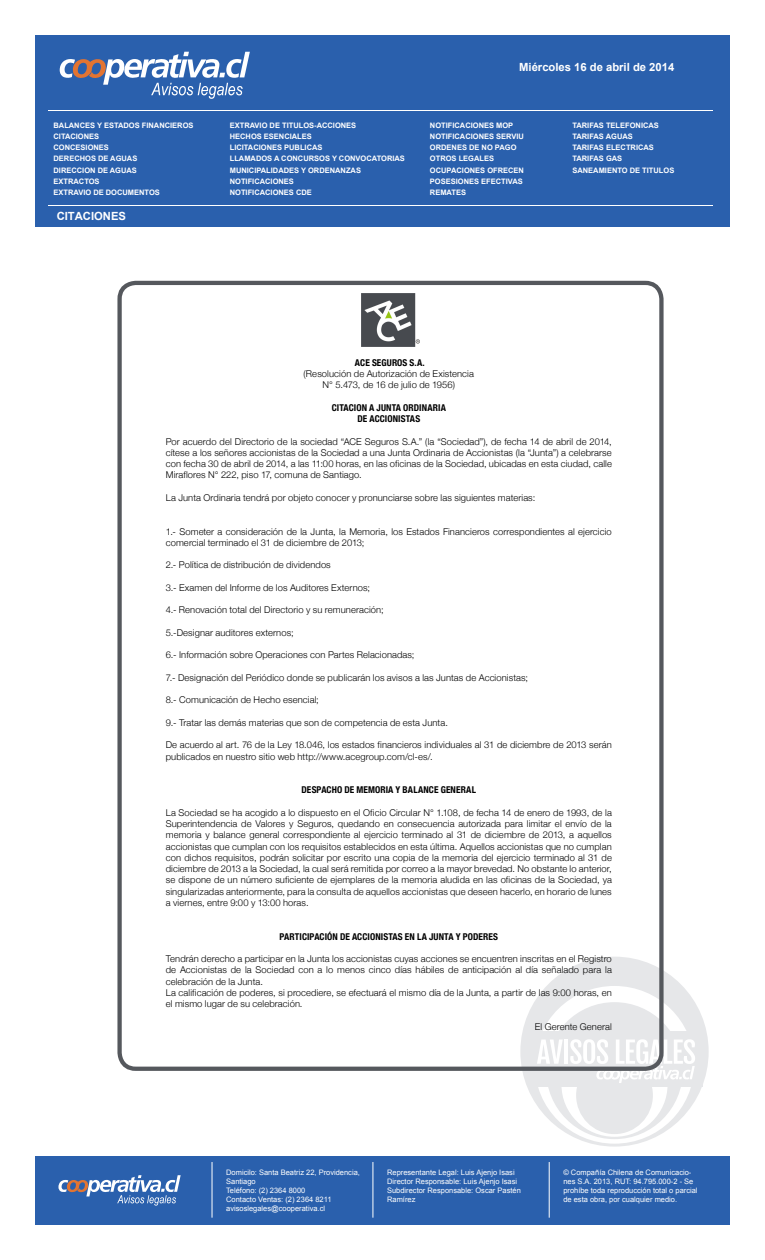
<style>
.page{position:relative;width:765px;height:1260px;background:#fff}
.page>*{position:absolute;margin:0;border:0;box-sizing:border-box;transform-origin:0 0}
.t1{font:700 11.25px "Arial";color:#fff}
.t2{font:300 9.38px/11.2px "Helvetica Neue";letter-spacing:.01em;color:#000}
.t3{font:700 condensed 9.38px/11.2px "Helvetica Neue";letter-spacing:.01em;color:#000;text-align:center}
.t4{font:700 7.5px/11.2px "Arial";color:#fff}
.t5{font:7.5px/9px "Arial";color:#fff}
</style>
<div class="page">
<svg style="left:520px;top:957px;width:189px;height:190px"></svg>
<div style="left:35px;top:1156px;width:695px;height:69px;background:#2a60ad"></div>
<hr style="left:373px;top:1162px;width:1px;height:56px;background:#fff">
<hr style="left:549px;top:1162px;width:1px;height:56px;background:#fff">
<hr style="left:212px;top:1162px;width:1px;height:56px;background:#fff">
<svg style="left:58px;top:1175px;width:123px;height:31px"></svg>
<div style="left:35px;top:35px;width:695px;height:192px;background:#2a60ad"></div>
<svg style="left:60px;top:52px;width:190px;height:47px"></svg>
<hr style="left:49px;top:110px;width:664px;height:1px;background:#fff">
<hr style="left:49px;top:206px;width:664px;height:1px;background:#fff">
<div style="left:117px;top:281px;width:547px;height:790px;border:4px solid #55585d;border-radius:16px"></div>
<img style="left:361px;top:293px;width:59px;height:54px">
<p class="t1" style="left:519px;top:59px;width:157px">Miércoles 16 de abril de 2014</p>
<p class="t4" style="left:54px;top:120px;width:142px">BALANCES Y ESTADOS FINANCIEROS<br>CITACIONES<br>CONCESIONES<br>DERECHOS DE AGUAS<br>DIRECCION DE AGUAS<br>EXTRACTOS<br>EXTRAVIO DE DOCUMENTOS</p>
<p class="t4" style="left:230px;top:120px;width:177px">EXTRAVIO DE TITULOS-ACCIONES<br>HECHOS ESENCIALES<br>LICITACIONES PUBLICAS<br>LLAMADOS A CONCURSOS Y CONVOCATORIAS<br>MUNICIPALIDADES Y ORDENANZAS<br>NOTIFICACIONES<br>NOTIFICACIONES CDE</p>
<p class="t4" style="left:430px;top:120px;width:96px">NOTIFICACIONES MOP<br>NOTIFICACIONES SERVIU<br>ORDENES DE NO PAGO<br>OTROS LEGALES<br>OCUPACIONES OFRECEN<br>POSESIONES EFECTIVAS<br>REMATES</p>
<p class="t4" style="left:572px;top:120px;width:103px">TARIFAS TELEFONICAS<br>TARIFAS AGUAS<br>TARIFAS ELECTRICAS<br>TARIFAS GAS<br>SANEAMIENTO DE TITULOS</p>
<p class="t1" style="left:57px;top:209px;width:71px">CITACIONES</p>
<p class="t3" style="left:355px;top:357px;width:71px">ACE SEGUROS S.A.</p>
<p class="t2" style="left:304px;top:368px;width:172px;text-align:center">(Resolución de Autorización de Existencia<br>N° 5.473, de 16 de julio de 1956)</p>
<p class="t3" style="left:332px;top:402px;width:116px">CITACION A JUNTA ORDINARIA<br>DE ACCIONISTAS</p>
<p class="t2" style="left:166px;top:436px;width:448px;text-align:justify">Por acuerdo del Directorio de la sociedad “ACE Seguros S.A.” (la “Sociedad”), de fecha 14 de abril de 2014, cítese a los señores accionistas de la Sociedad a una Junta Ordinaria de Accionistas (la “Junta”) a celebrarse con fecha 30 de abril de 2014, a las 11:00 horas, en las oficinas de la Sociedad, ubicadas en esta ciudad, calle Miraflores N° 222, piso 17, comuna de Santiago.</p>
<p class="t2" style="left:166px;top:492px;width:371px">La Junta Ordinaria tendrá por objeto conocer y pronunciarse sobre las siguientes materias:</p>
<p class="t2" style="left:166px;top:526px;width:448px">1.- Someter a consideración de la Junta, la Memoria, los Estados Financieros correspondientes al ejercicio comercial terminado el 31 de diciembre de 2013;</p>
<p class="t2" style="left:166px;top:559px;width:167px">2.- Política de distribución de dividendos</p>
<p class="t2" style="left:166px;top:582px;width:206px">3.- Examen del Informe de los Auditores Externos;</p>
<p class="t2" style="left:166px;top:604px;width:219px">4.- Renovación total del Directorio y su remuneración;</p>
<p class="t2" style="left:166px;top:627px;width:129px">5.-Designar auditores externos;</p>
<p class="t2" style="left:166px;top:649px;width:250px">6.- Información sobre Operaciones con Partes Relacionadas;</p>
<p class="t2" style="left:166px;top:672px;width:364px">7.- Designación del Periódico donde se publicarán los avisos a las Juntas de Accionistas;</p>
<p class="t2" style="left:166px;top:694px;width:155px">8.- Comunicación de Hecho esencial;</p>
<p class="t2" style="left:166px;top:717px;width:284px">9.- Tratar las demás materias que son de competencia de esta Junta.</p>
<p class="t2" style="left:166px;top:739px;width:447px">De acuerdo al art. 76 de la Ley 18.046, los estados financieros individuales al 31 de diciembre de 2013 serán publicados en nuestro sitio web http://www.acegroup.com/cl-es/.</p>
<p class="t3" style="left:302px;top:784px;width:176px">DESPACHO DE MEMORIA Y BALANCE GENERAL</p>
<p class="t2" style="left:166px;top:807px;width:448px;text-align:justify">La Sociedad se ha acogido a lo dispuesto en el Oficio Circular N° 1.108, de fecha 14 de enero de 1993, de la Superintendencia de Valores y Seguros, quedando en consecuencia autorizada para limitar el envío de la memoria y balance general correspondiente al ejercicio terminado al 31 de diciembre de 2013, a aquellos accionistas que cumplan con los requisitos establecidos en esta última. Aquellos accionistas que no cumplan con dichos requisitos, podrán solicitar por escrito una copia de la memoria del ejercicio terminado al 31 de diciembre de 2013 a la Sociedad, la cual será remitida por correo a la mayor brevedad. No obstante lo anterior, se dispone de un número suficiente de ejemplares de la memoria aludida en las oficinas de la Sociedad, ya singularizadas anteriormente, para la consulta de aquellos accionistas que deseen hacerlo, en horario de lunes a viernes, entre 9:00 y 13:00 horas.</p>
<p class="t3" style="left:279px;top:931px;width:220px">PARTICIPACIÓN DE ACCIONISTAS EN LA JUNTA Y PODERES</p>
<p class="t2" style="left:166px;top:953px;width:448px">Tendrán derecho a participar en la Junta los accionistas cuyas acciones se encuentren inscritas en el Registro de Accionistas de la Sociedad con a lo menos cinco días hábiles de anticipación al día señalado para la celebración de la Junta.<br>La calificación de poderes, si procediere, se efectuará el mismo día de la Junta, a partir de las 9:00 horas, en el mismo lugar de su celebración.</p>
<p class="t2" style="left:535px;top:1021px;width:78px">El Gerente General</p>
<p class="t5" style="left:226px;top:1168px;width:135px">Domicilo: Santa Beatriz 22, Providencia,<br>Santiago<br>Teléfono: (2) 2364 8000<br>Contacto Ventas: (2) 2364 8211 avisoslegales@cooperativa.cl</p>
<p class="t5" style="left:387px;top:1168px;width:135px">Representante Legal: Luis Ajenjo Isasi<br>Director Responsable: Luis Ajenjo Isasi<br>Subdirector Responsable: Oscar Pastén<br>Ramírez</p>
<p class="t5" style="left:563px;top:1168px;width:136px">© Compañía Chilena de Comunicacio&shy;nes S.A. 2013, RUT: 94.795.000-2 - Se prohíbe toda reproducción total o parcial de esta obra, por cualquier medio.</p>
</div>
